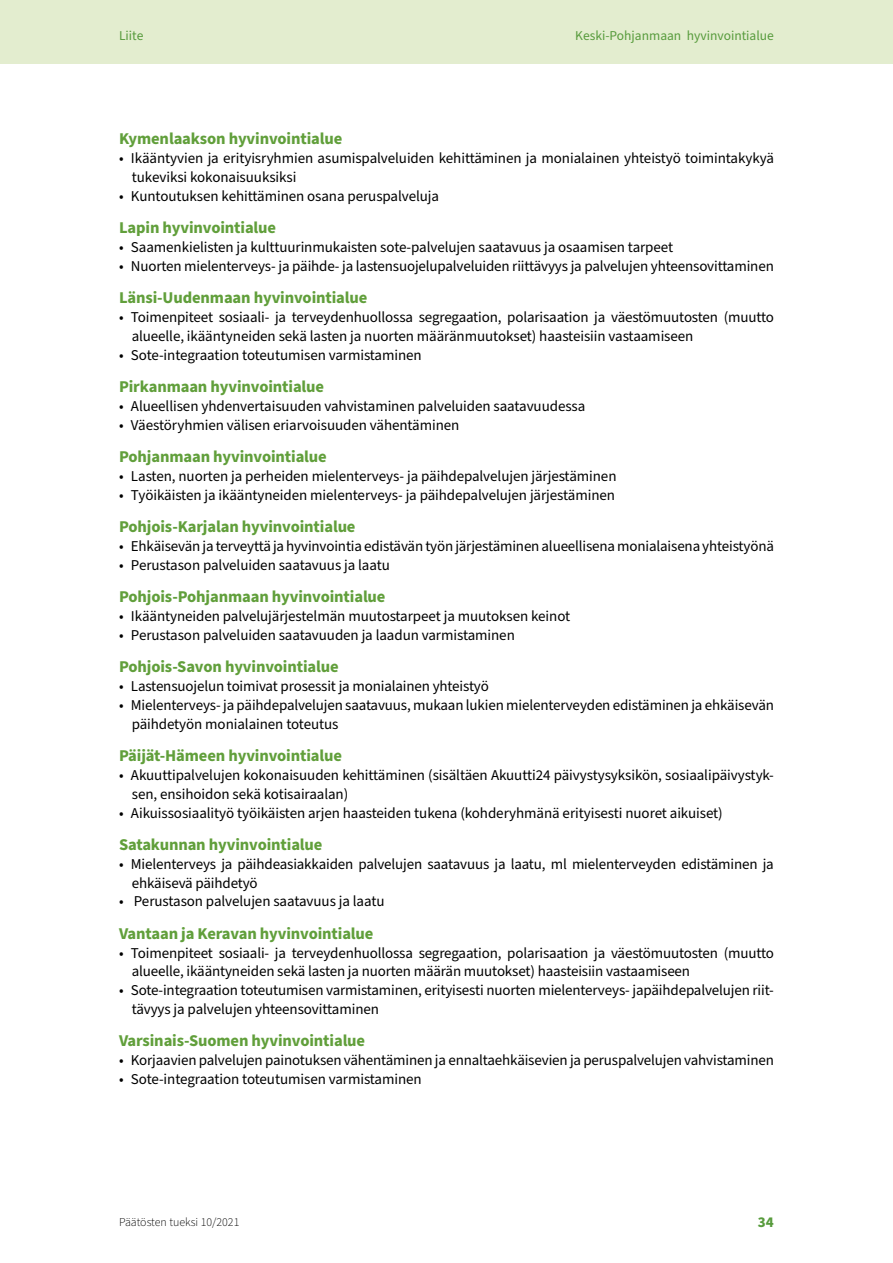
<style>
.page{position:relative;width:893px;height:1263px;background:#fff}
.page>*{position:absolute;margin:0;border:0;box-sizing:border-box;transform-origin:0 0}
.Otsikko_3{font:700 16.5px "Source Sans Pro";letter-spacing:-.01em;color:#619f3b}
.Leipis{font:15px/18.8px "Source Sans Pro";letter-spacing:-.01em;color:#000}
.t1{font:700 15px "Source Sans Pro";color:#579b3c}
.t2{font:13.5px "Source Sans Pro";color:#579b3c}
.t3{font:300 12px "Source Sans Pro";color:#000}
</style>
<div class="page">
<div style="left:0;top:0;width:893px;height:64px;background:#e3edcf"></div>
<p class="t2" style="left:119px;top:27px;width:26px">Liite</p>
<p class="t2" style="left:575px;top:27px;width:200px">Keski-Pohjanmaan hyvinvointialue</p>
<h3 class="Otsikko_3" style="left:119px;top:128px;width:225px">Kymenlaakson hyvinvointialue</h3>
<p class="Leipis" style="left:132px;top:149px;width:644px;text-indent:-13px">• Ikääntyvien ja erityisryhmien asumispalveluiden kehittäminen ja monialainen yhteistyö toimintakykyä tukeviksi kokonaisuuksiksi</p>
<p class="Leipis" style="left:119px;top:187px;width:322px">• Kuntoutuksen kehittäminen osana peruspalveluja</p>
<h3 class="Otsikko_3" style="left:119px;top:217px;width:159px">Lapin hyvinvointialue</h3>
<p class="Leipis" style="left:119px;top:238px;width:556px">• Saamenkielisten ja kulttuurinmukaisten sote-palvelujen saatavuus ja osaamisen tarpeet</p>
<p class="Leipis" style="left:119px;top:257px;width:656px">• Nuorten mielenterveys- ja päihde- ja lastensuojelupalveluiden riittävyys ja palvelujen yhteensovittaminen</p>
<h3 class="Otsikko_3" style="left:119px;top:287px;width:250px">Länsi-Uudenmaan hyvinvointialue</h3>
<p class="Leipis" style="left:132px;top:308px;width:644px;text-indent:-13px">• Toimenpiteet sosiaali- ja terveydenhuollossa segregaation, polarisaation ja väestömuutosten (muutto alueelle, ikääntyneiden sekä lasten ja nuorten määränmuutokset) haasteisiin vastaamiseen</p>
<p class="Leipis" style="left:119px;top:346px;width:304px">• Sote-integraation toteutumisen varmistaminen</p>
<h3 class="Otsikko_3" style="left:119px;top:375px;width:207px">Pirkanmaan hyvinvointialue</h3>
<p class="Leipis" style="left:119px;top:397px;width:468px">• Alueellisen yhdenvertaisuuden vahvistaminen palveluiden saatavuudessa</p>
<p class="Leipis" style="left:119px;top:416px;width:342px">• Väestöryhmien välisen eriarvoisuuden vähentäminen</p>
<h3 class="Otsikko_3" style="left:119px;top:445px;width:209px">Pohjanmaan hyvinvointialue</h3>
<p class="Leipis" style="left:119px;top:467px;width:499px">• Lasten, nuorten ja perheiden mielenterveys- ja päihdepalvelujen järjestäminen</p>
<p class="Leipis" style="left:119px;top:486px;width:497px">• Työikäisten ja ikääntyneiden mielenterveys- ja päihdepalvelujen järjestäminen</p>
<h3 class="Otsikko_3" style="left:119px;top:516px;width:238px">Pohjois-Karjalan hyvinvointialue</h3>
<p class="Leipis" style="left:119px;top:537px;width:656px">• Ehkäisevän ja terveyttä ja hyvinvointia edistävän työn järjestäminen alueellisena monialaisena yhteistyönä</p>
<p class="Leipis" style="left:119px;top:556px;width:272px">• Perustason palveluiden saatavuus ja laatu</p>
<h3 class="Otsikko_3" style="left:119px;top:586px;width:268px">Pohjois-Pohjanmaan hyvinvointialue</h3>
<p class="Leipis" style="left:119px;top:607px;width:453px">• Ikääntyneiden palvelujärjestelmän muutostarpeet ja muutoksen keinot</p>
<p class="Leipis" style="left:119px;top:626px;width:397px">• Perustason palveluiden saatavuuden ja laadun varmistaminen</p>
<h3 class="Otsikko_3" style="left:119px;top:656px;width:221px">Pohjois-Savon hyvinvointialue</h3>
<p class="Leipis" style="left:119px;top:677px;width:371px">• Lastensuojelun toimivat prosessit ja monialainen yhteistyö</p>
<p class="Leipis" style="left:132px;top:696px;width:644px;text-indent:-13px">• Mielenterveys- ja päihdepalvelujen saatavuus, mukaan lukien mielenterveyden edistäminen ja ehkäisevän päihdetyön monialainen toteutus</p>
<h3 class="Otsikko_3" style="left:119px;top:744px;width:224px">Päijät-Hämeen hyvinvointialue</h3>
<p class="Leipis" style="left:132px;top:766px;width:644px;text-indent:-13px">• Akuuttipalvelujen kokonaisuuden kehittäminen (sisältäen Akuutti24 päivystysyksikön, sosiaalipäivystyk&shy;sen, ensihoidon sekä kotisairaalan)</p>
<p class="Leipis" style="left:119px;top:804px;width:605px">• Aikuissosiaalityö työikäisten arjen haasteiden tukena (kohderyhmänä erityisesti nuoret aikuiset)</p>
<h3 class="Otsikko_3" style="left:119px;top:833px;width:205px">Satakunnan hyvinvointialue</h3>
<p class="Leipis" style="left:132px;top:855px;width:644px;text-indent:-13px">• Mielenterveys ja päihdeasiakkaiden palvelujen saatavuus ja laatu, ml mielenterveyden edistäminen ja ehkäisevä päihdetyö</p>
<p class="Leipis" style="left:119px;top:892px;width:267px">• Perustason palvelujen saatavuus ja laatu</p>
<h3 class="Otsikko_3" style="left:119px;top:922px;width:256px">Vantaan ja Keravan hyvinvointialue</h3>
<p class="Leipis" style="left:132px;top:944px;width:644px;text-indent:-13px">• Toimenpiteet sosiaali- ja terveydenhuollossa segregaation, polarisaation ja väestömuutosten (muutto alueelle, ikääntyneiden sekä lasten ja nuorten määrän muutokset) haasteisiin vastaamiseen</p>
<p class="Leipis" style="left:132px;top:981px;width:644px;text-indent:-13px">• Sote-integraation toteutumisen varmistaminen, erityisesti nuorten mielenterveys- japäihdepalvelujen riit&shy;tävyys ja palvelujen yhteensovittaminen</p>
<h3 class="Otsikko_3" style="left:119px;top:1030px;width:248px">Varsinais-Suomen hyvinvointialue</h3>
<p class="Leipis" style="left:119px;top:1051px;width:656px">• Korjaavien palvelujen painotuksen vähentäminen ja ennaltaehkäisevien ja peruspalvelujen vahvistaminen</p>
<p class="Leipis" style="left:119px;top:1070px;width:304px">• Sote-integraation toteutumisen varmistaminen</p>
<p class="t3" style="left:119px;top:1214px;width:122px">Päätösten tueksi 10/2021</p>
<p class="t1" style="left:758px;top:1212px;width:17px">34</p>
</div>
